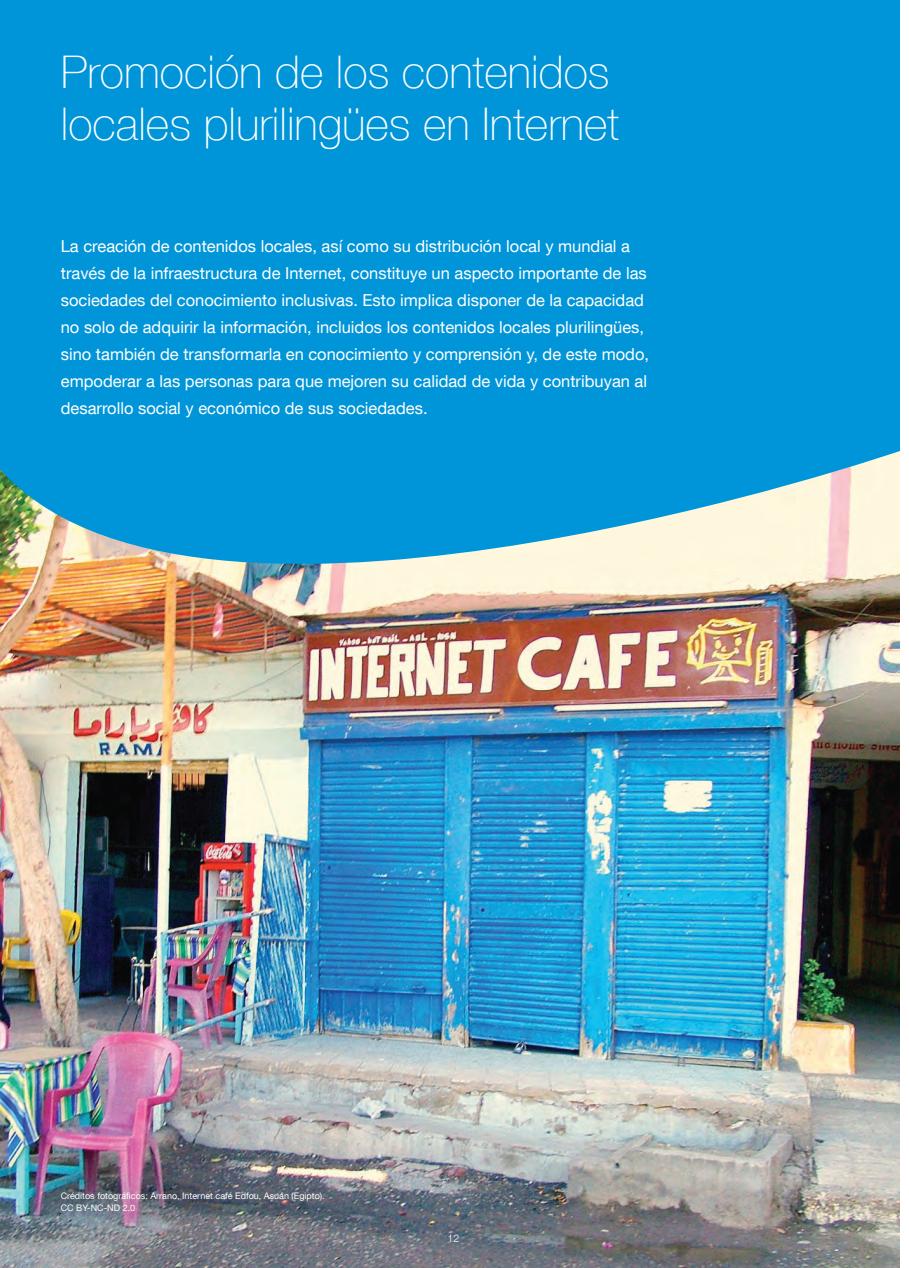
<style>
.page{position:relative;width:909px;height:1268px;background:#fff}
.page>*{position:absolute;margin:0;border:0;box-sizing:border-box;transform-origin:0 0}
.t1{font:100 45px/51.8px "Helvetica Neue LT Com";color:#fff}
.t2{font:16.5px/27px "Helvetica Neue LT Com";color:#fff}
.t3{font:300 10.5px "Helvetica Neue LT Com";color:#fff}
.t4{font:9px/12px "Helvetica Neue LT Com";color:#fff}
</style>
<div class="page">
<img style="left:0;top:687px;width:900px;height:580px">
<img style="left:0;top:0;width:900px;height:687px">
<svg style="left:0;top:0;width:8px;height:3px"></svg>
<svg style="left:0;top:1264px;width:8px;height:4px"></svg>
<h1 class="t1" style="left:61px;top:46px;width:560px">Promoción de los contenidos locales plurilingües en Internet</h1>
<p class="t2" style="left:61px;top:232px;width:590px">La creación de contenidos locales, así como su distribución local y mundial a través de la infraestructura de Internet, constituye un aspecto importante de las sociedades del conocimiento inclusivas. Esto implica disponer de la capacidad no solo de adquirir la información, incluidos los contenidos locales plurilingües, sino también de transformarla en conocimiento y comprensión y, de este modo, empoderar a las personas para que mejoren su calidad de vida y contribuyan al desarrollo social y económico de sus sociedades.</p>
<p class="t4" style="left:61px;top:1189px;width:265px">Créditos fotográficos: Arrano, Internet café Edfou, Asuán (Egipto).<br>CC BY-NC-ND 2.0</p>
<p class="t3" style="left:447px;top:1232px;width:13px">12</p>
</div>
